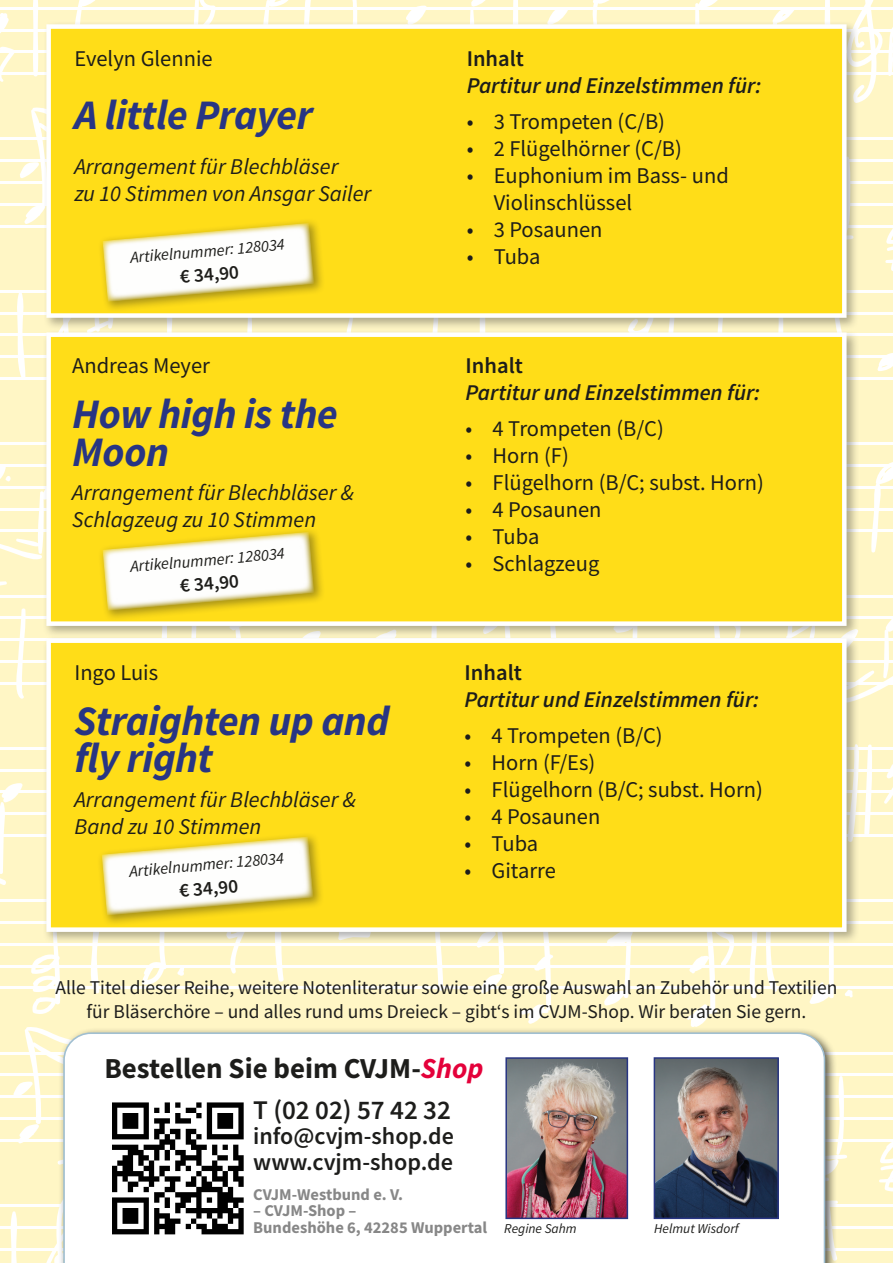
<style>
.page{position:relative;width:893px;height:1263px;background:#fff6c5}
.page>*{position:absolute;margin:0;border:0;box-sizing:border-box;transform-origin:0 0}
.Artikelnummer{font:italic 700 42px/37.5px "Source Sans Pro";letter-spacing:-.01em;color:#283583}
.Artikelnummer-2{font:700 28.95px "Source Sans Pro";color:#1d1d1b}
.Artikelnummer-3{font:600 27px "Source Sans Pro";color:#1d1d1b}
.Artikelnummer-4{font:600 24px "Source Sans Pro";color:#1d1d1b}
.Artikelnummer-5{font:22.5px/27px "Source Sans Pro";color:#1d1d1b}
.Artikelnummer-6{font:italic 22.5px "Source Sans Pro";color:#1d1d1b}
.Artikelnummer-7{font:italic 600 22.5px "Source Sans Pro";color:#1d1d1b}
.Artikelnummer-8{font:600 22.5px "Source Sans Pro";color:#1d1d1b}
.Fließtext_105{font:19.5px/23.4px "Source Sans Pro";color:#1d1d1b;text-align:center}
.t1{font:600 19.5px "Source Sans Pro";color:#1d1d1b}
.t2{font:italic 16.5px "Source Sans Pro";color:#1d1d1b}
.Artikelnummer-9{font:700 16.5px "Source Sans Pro";color:#878787}
.Artikelnummer-10{font:italic 13.5px "Source Sans Pro";color:#1d1d1b}
.s1{font-style:italic;color:#e4013a}
</style>
<div class="page">
<hr style="left:0;top:7px;width:893px;height:3px;background:#fff">
<hr style="left:0;top:138px;width:893px;height:2px;background:#fff">
<hr style="left:0;top:160px;width:893px;height:2px;background:#fff">
<hr style="left:0;top:181px;width:893px;height:3px;background:#fff">
<hr style="left:0;top:203px;width:893px;height:2px;background:#fff">
<hr style="left:0;top:225px;width:893px;height:2px;background:#fff">
<hr style="left:0;top:290px;width:893px;height:2px;background:#fff">
<hr style="left:0;top:312px;width:893px;height:2px;background:#fff">
<hr style="left:0;top:334px;width:893px;height:2px;background:#fff">
<hr style="left:0;top:355px;width:893px;height:3px;background:#fff">
<hr style="left:0;top:377px;width:893px;height:3px;background:#fff">
<hr style="left:0;top:443px;width:893px;height:2px;background:#fff">
<hr style="left:0;top:464px;width:893px;height:3px;background:#fff">
<hr style="left:0;top:486px;width:893px;height:2px;background:#fff">
<hr style="left:0;top:508px;width:893px;height:2px;background:#fff">
<hr style="left:0;top:530px;width:893px;height:2px;background:#fff">
<hr style="left:0;top:595px;width:893px;height:2px;background:#fff">
<hr style="left:0;top:617px;width:893px;height:2px;background:#fff">
<hr style="left:0;top:660px;width:893px;height:2px;background:#fff">
<hr style="left:0;top:682px;width:893px;height:2px;background:#fff">
<hr style="left:0;top:747px;width:893px;height:2px;background:#fff">
<hr style="left:0;top:769px;width:893px;height:2px;background:#fff">
<hr style="left:0;top:791px;width:893px;height:2px;background:#fff">
<hr style="left:0;top:812px;width:893px;height:3px;background:#fff">
<hr style="left:0;top:834px;width:893px;height:3px;background:#fff">
<hr style="left:0;top:900px;width:893px;height:2px;background:#fff">
<hr style="left:0;top:921px;width:893px;height:3px;background:#fff">
<hr style="left:0;top:943px;width:893px;height:2px;background:#fff">
<hr style="left:0;top:965px;width:893px;height:2px;background:#fff">
<hr style="left:0;top:987px;width:893px;height:2px;background:#fff">
<hr style="left:0;top:1052px;width:893px;height:2px;background:#fff">
<hr style="left:0;top:1074px;width:893px;height:2px;background:#fff">
<hr style="left:0;top:1095px;width:893px;height:3px;background:#fff">
<hr style="left:0;top:1117px;width:893px;height:2px;background:#fff">
<hr style="left:0;top:1139px;width:893px;height:2px;background:#fff">
<hr style="left:0;top:1204px;width:893px;height:3px;background:#fff">
<hr style="left:0;top:1226px;width:893px;height:2px;background:#fff">
<hr style="left:0;top:1248px;width:893px;height:2px;background:#fff">
<svg style="left:0;top:467px;width:43px;height:93px"></svg>
<svg style="left:871px;top:462px;width:22px;height:91px"></svg>
<svg style="left:859px;top:597px;width:34px;height:102px"></svg>
<svg style="left:513px;top:0;width:5px;height:21px"></svg>
<svg style="left:548px;top:0;width:170px;height:21px"></svg>
<svg style="left:772px;top:10px;width:22px;height:11px"></svg>
<svg style="left:824px;top:0;width:6px;height:21px"></svg>
<svg style="left:856px;top:0;width:37px;height:102px"></svg>
<svg style="left:859px;top:744px;width:14px;height:90px"></svg>
<svg style="left:883px;top:764px;width:10px;height:40px"></svg>
<svg style="left:0;top:581px;width:26px;height:118px"></svg>
<svg style="left:0;top:771px;width:23px;height:114px"></svg>
<svg style="left:419px;top:945px;width:358px;height:82px"></svg>
<svg style="left:809px;top:945px;width:26px;height:59px"></svg>
<svg style="left:845px;top:990px;width:8px;height:8px"></svg>
<svg style="left:885px;top:159px;width:8px;height:112px"></svg>
<svg style="left:877px;top:353px;width:16px;height:18px"></svg>
<svg style="left:13px;top:1027px;width:45px;height:136px"></svg>
<svg style="left:837px;top:1076px;width:10px;height:89px"></svg>
<svg style="left:878px;top:1073px;width:15px;height:119px"></svg>
<svg style="left:9px;top:1211px;width:10px;height:52px"></svg>
<svg style="left:37px;top:1213px;width:21px;height:50px"></svg>
<div style="left:58px;top:1027px;width:779px;height:236px;background:#1d1d1b;opacity:.75"></div>
<div style="left:63px;top:1032px;width:762px;height:231px;background:#fff"></div>
<img style="left:508px;top:1060px;width:117px;height:156px">
<div style="left:505px;top:1057px;width:123px;height:162px;border:2px solid #283583"></div>
<img style="left:105px;top:1097px;width:143px;height:146px">
<img style="left:657px;top:1060px;width:119px;height:156px">
<div style="left:654px;top:1057px;width:125px;height:162px;border:2px solid #283583"></div>
<div style="left:43px;top:21px;width:816px;height:309px;background:#1d1d1b;opacity:.35"></div>
<div style="left:46px;top:24px;width:800px;height:294px;background:#ffdd18;border:4px solid #fff"></div>
<svg style="left:0;top:0;width:493px;height:377px"></svg>
<div style="left:43px;top:329px;width:816px;height:310px;background:#1d1d1b;opacity:.35"></div>
<div style="left:46px;top:332px;width:800px;height:294px;background:#ffdd18;border:4px solid #fff"></div>
<div style="left:98px;top:527px;width:227px;height:95px;background:#ffdd18"></div>
<svg style="left:103px;top:530px;width:321px;height:105px"></svg>
<div style="left:43px;top:635px;width:816px;height:310px;background:#1d1d1b;opacity:.35"></div>
<div style="left:46px;top:638px;width:800px;height:294px;background:#ffdd18;border:4px solid #fff"></div>
<svg style="left:31px;top:760px;width:289px;height:254px"></svg>
<p class="Artikelnummer-5" style="left:74px;top:45px;width:140px">Evelyn Glennie</p>
<p class="Artikelnummer" style="left:74px;top:96px;width:240px">A little Prayer</p>
<p class="Artikelnummer-6" style="left:74px;top:153px;width:266px">Arrangement für Blechbläser</p>
<p class="Artikelnummer-6" style="left:74px;top:180px;width:298px">zu 10 Stimmen von Ansgar Sailer</p>
<p class="Artikelnummer-8" style="left:467px;top:44px;width:59px">Inhalt</p>
<p class="Artikelnummer-7" style="left:467px;top:71px;width:296px">Partitur und Einzelstimmen für:</p>
<p class="Artikelnummer-5" style="left:467px;top:108px;width:200px">• 3 Trompeten (C/B)</p>
<p class="Artikelnummer-5" style="left:467px;top:135px;width:217px">• 2 Flügelhörner (C/B)</p>
<p class="Artikelnummer-5" style="left:494px;top:162px;width:237px;text-indent:-27px">• Euphonium im Bass- und<br>Violinschlüssel</p>
<p class="Artikelnummer-5" style="left:467px;top:216px;width:137px">• 3 Posaunen</p>
<p class="t2" style="left:129px;top:247px;width:156px;rotate:-5deg">Artikelnummer: 128034</p>
<p class="Artikelnummer-5" style="left:467px;top:243px;width:75px">• Tuba</p>
<p class="t1" style="left:179px;top:264px;width:61px;rotate:-5deg">€ 34,90</p>
<p class="Artikelnummer-5" style="left:72px;top:352px;width:139px">Andreas Meyer</p>
<p class="Artikelnummer" style="left:72px;top:395px;width:267px">How high is the<br>Moon</p>
<p class="Artikelnummer-6" style="left:72px;top:478px;width:283px">Arrangement für Blechbläser &amp;</p>
<p class="Artikelnummer-6" style="left:72px;top:505px;width:245px">Schlagzeug zu 10 Stimmen</p>
<p class="Artikelnummer-8" style="left:466px;top:351px;width:59px">Inhalt</p>
<p class="Artikelnummer-7" style="left:466px;top:378px;width:296px">Partitur und Einzelstimmen für:</p>
<p class="Artikelnummer-5" style="left:466px;top:415px;width:200px">• 4 Trompeten (B/C)</p>
<p class="Artikelnummer-5" style="left:466px;top:442px;width:105px">• Horn (F)</p>
<p class="Artikelnummer-5" style="left:466px;top:469px;width:300px">• Flügelhorn (B/C; subst. Horn)</p>
<p class="Artikelnummer-5" style="left:466px;top:496px;width:137px">• 4 Posaunen</p>
<p class="Artikelnummer-5" style="left:466px;top:523px;width:75px">• Tuba</p>
<p class="t2" style="left:129px;top:556px;width:156px;rotate:-5deg">Artikelnummer: 128034</p>
<p class="Artikelnummer-5" style="left:466px;top:550px;width:135px">• Schlagzeug</p>
<p class="t1" style="left:179px;top:573px;width:61px;rotate:-5deg">€ 34,90</p>
<p class="Artikelnummer-8" style="left:465px;top:658px;width:59px">Inhalt</p>
<p class="Artikelnummer-7" style="left:465px;top:685px;width:296px">Partitur und Einzelstimmen für:</p>
<p class="Artikelnummer-5" style="left:465px;top:722px;width:200px">• 4 Trompeten (B/C)</p>
<p class="Artikelnummer-5" style="left:465px;top:749px;width:132px">• Horn (F/Es)</p>
<p class="Artikelnummer-5" style="left:465px;top:776px;width:300px">• Flügelhorn (B/C; subst. Horn)</p>
<p class="Artikelnummer-5" style="left:465px;top:803px;width:137px">• 4 Posaunen</p>
<p class="Artikelnummer-5" style="left:465px;top:830px;width:75px">• Tuba</p>
<p class="Artikelnummer-5" style="left:74px;top:659px;width:85px">Ingo Luis</p>
<p class="Artikelnummer" style="left:74px;top:702px;width:316px">Straighten up and fly right</p>
<p class="Artikelnummer-6" style="left:74px;top:785px;width:283px">Arrangement für Blechbläser &amp;</p>
<p class="Artikelnummer-6" style="left:74px;top:812px;width:188px">Band zu 10 Stimmen</p>
<p class="t2" style="left:129px;top:861px;width:156px;rotate:-5deg">Artikelnummer: 128034</p>
<p class="Artikelnummer-5" style="left:465px;top:857px;width:93px">• Gitarre</p>
<p class="t1" style="left:178px;top:878px;width:61px;rotate:-5deg">€ 34,90</p>
<p class="Fließtext_105" style="left:56px;top:976px;width:783px">Alle Titel dieser Reihe, weitere Notenliteratur sowie eine große Auswahl an Zubehör und Textilien für Bläserchöre – und alles rund ums Dreieck – gibt‘s im CVJM-Shop. Wir beraten Sie gern.</p>
<p class="Artikelnummer-2" style="left:104px;top:1049px;width:381px">Bestellen Sie beim CVJM-<span class="s1">Shop</span></p>
<p class="Artikelnummer-3" style="left:253px;top:1092px;width:199px">T (02 02) 57 42 32</p>
<p class="Artikelnummer-4" style="left:253px;top:1120px;width:202px">info@cvjm-shop.de</p>
<p class="Artikelnummer-4" style="left:253px;top:1146px;width:202px">www.cvjm-shop.de</p>
<p class="Artikelnummer-9" style="left:253px;top:1183px;width:151px">CVJM-Westbund e. V.</p>
<p class="Artikelnummer-9" style="left:253px;top:1199px;width:105px">– CVJM-Shop –</p>
<p class="Artikelnummer-9" style="left:253px;top:1216px;width:235px">Bundeshöhe 6, 42285 Wuppertal</p>
<p class="Artikelnummer-10" style="left:504px;top:1220px;width:74px">Regine Sahm</p>
<p class="Artikelnummer-10" style="left:654px;top:1220px;width:86px">Helmut Wisdorf</p>
</div>
